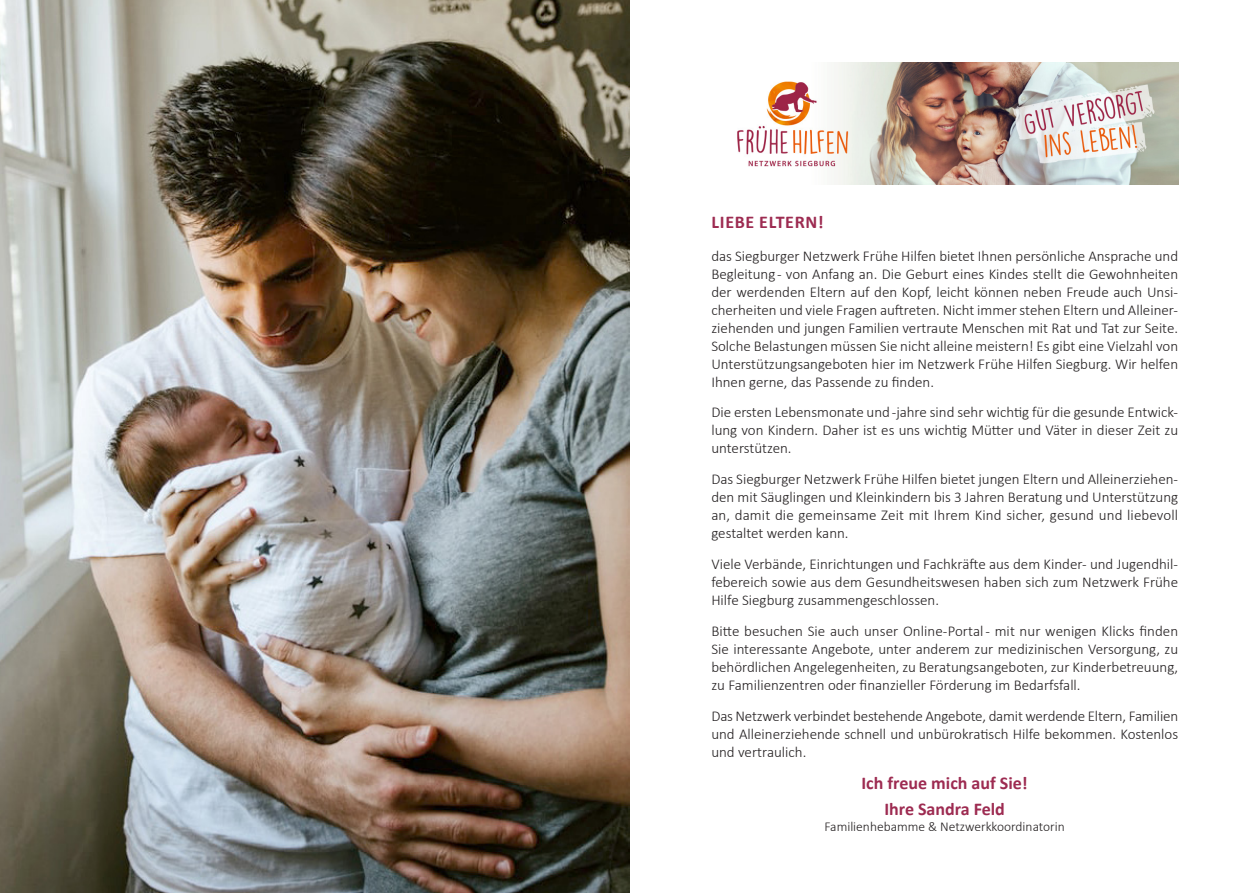
<style>
.page{position:relative;width:1259px;height:893px;background:#fff}
.page>*{position:absolute;margin:0;border:0;box-sizing:border-box;transform-origin:0 0}
.Fließtext_2{font:700 18px "Calibri";color:#9d2b51}
.Zwischenüberschrift{font:700 18px "Calibri";letter-spacing:.04em;color:#9d2b51}
.Fließtext_2-2{font:300 15px/18px "Calibri";color:#231f20;text-align:justify}
.Fließtext_2-3{font:300 13.5px "Calibri";color:#231f20}
</style>
<div class="page">
<img style="left:737px;top:62px;width:441px;height:123px">
<img style="left:0;top:0;width:629px;height:893px">
<p class="Zwischenüberschrift" style="left:711px;top:209px;width:114px">LIEBE ELTERN!</p>
<p class="Fließtext_2-2" style="left:711px;top:247px;width:468px">das Siegburger Netzwerk Frühe Hilfen bietet Ihnen persönliche Ansprache und Begleitung - von Anfang an. Die Geburt eines Kindes stellt die Gewohnheiten der werdenden Eltern auf den Kopf, leicht können neben Freude auch Unsi&shy;cherheiten und viele Fragen auftreten. Nicht immer stehen Eltern und Alleiner&shy;ziehenden und jungen Familien vertraute Menschen mit Rat und Tat zur Seite.<br>Solche Belastungen müssen Sie nicht alleine meistern! Es gibt eine Vielzahl von Unterstützungsangeboten hier im Netzwerk Frühe Hilfen Siegburg. Wir helfen Ihnen gerne, das Passende zu finden.</p>
<p class="Fließtext_2-2" style="left:711px;top:403px;width:468px">Die ersten Lebensmonate und -jahre sind sehr wichtig für die gesunde Entwick&shy;lung von Kindern. Daher ist es uns wichtig Mütter und Väter in dieser Zeit zu unterstützen.</p>
<p class="Fließtext_2-2" style="left:711px;top:470px;width:468px">Das Siegburger Netzwerk Frühe Hilfen bietet jungen Eltern und Alleinerziehen&shy;den mit Säuglingen und Kleinkindern bis 3 Jahren Beratung und Unterstützung an, damit die gemeinsame Zeit mit Ihrem Kind sicher, gesund und liebevoll gestaltet werden kann.</p>
<p class="Fließtext_2-2" style="left:711px;top:555px;width:468px">Viele Verbände, Einrichtungen und Fachkräfte aus dem Kinder- und Jugendhil&shy;febereich sowie aus dem Gesundheitswesen haben sich zum Netzwerk Frühe Hilfe Siegburg zusammengeschlossen.</p>
<p class="Fließtext_2-2" style="left:711px;top:622px;width:468px">Bitte besuchen Sie auch unser Online-Portal - mit nur wenigen Klicks finden Sie interessante Angebote, unter anderem zur medizinischen Versorgung, zu behördlichen Angelegenheiten, zu Beratungsangeboten, zur Kinderbetreuung, zu Familienzentren oder finanzieller Förderung im Bedarfsfall.</p>
<p class="Fließtext_2-2" style="left:711px;top:706px;width:468px">Das Netzwerk verbindet bestehende Angebote, damit werdende Eltern, Familien und Alleinerziehende schnell und unbürokratisch Hilfe bekommen. Kostenlos und vertraulich.</p>
<p class="Fließtext_2" style="left:861px;top:771px;width:168px">Ich freue mich auf Sie!</p>
<p class="Fließtext_2" style="left:884px;top:796px;width:122px">Ihre Sandra Feld</p>
<p class="Fließtext_2-3" style="left:824px;top:818px;width:242px">Familienhebamme &amp; Netzwerkkoordinatorin</p>
</div>
